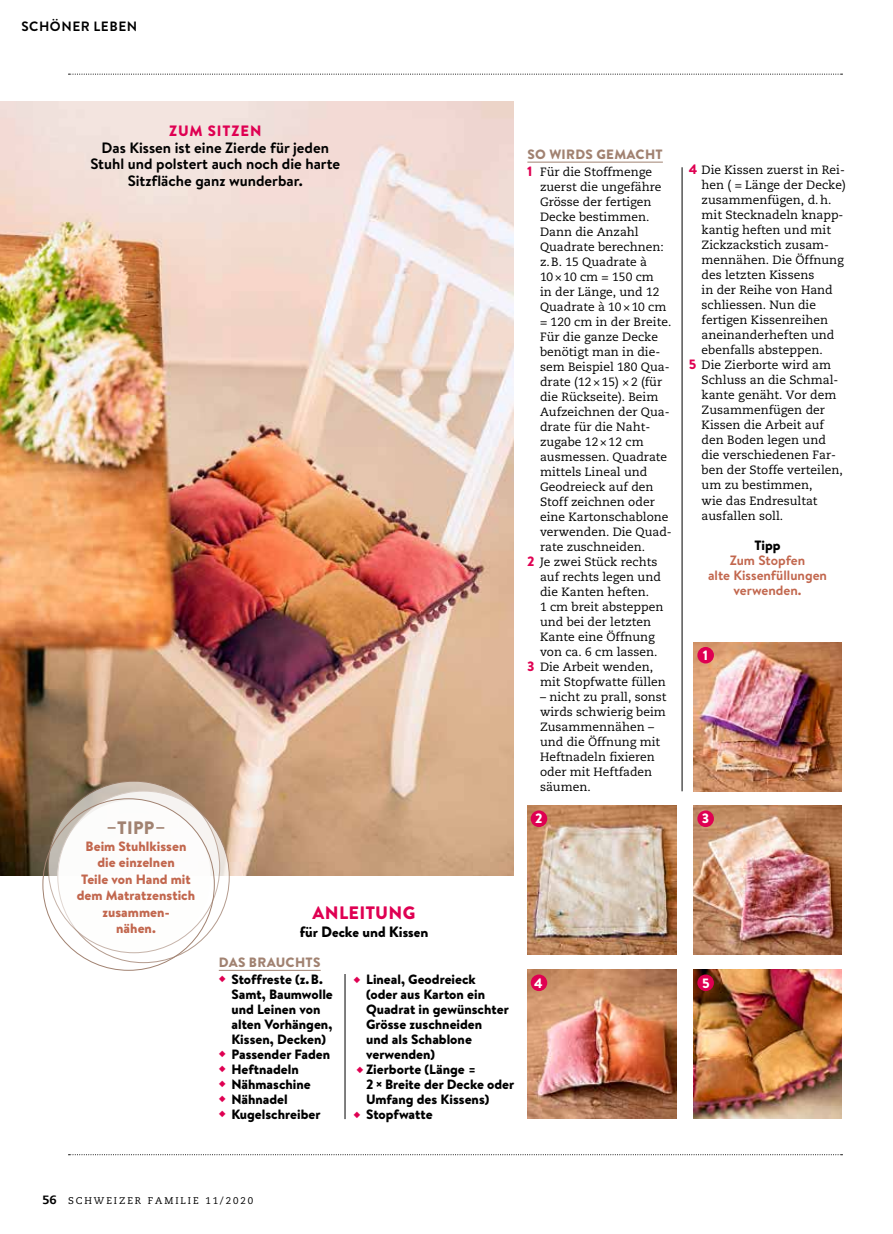
<style>
.page{position:relative;width:893px;height:1234px;background:#fff}
.page>*{position:absolute;margin:0;border:0;box-sizing:border-box;transform-origin:0 0}
.t1{font:900 18px "Brandon Grotesque";letter-spacing:.02em;color:#df0052}
.t2{font:900 18px "Brandon Text";color:#a18271}
.t3{font:700 15px/16.5px "Brandon Text";color:#000;text-align:center}
.t4{font:900 15px "Brandon Grotesque";color:#000}
.t5{font:900 15px "Brandon Text";letter-spacing:.06em;color:#df0052}
.t6{font:900 13.5px/15px "Brandon Text";color:#000}
.t7{font:900 13.5px/16.5px "Brandon Text";color:#c2674e;text-align:center}
.t8{font:700 13.5px/15px "Brandon Text";color:#c2674e;text-align:center}
.t9{font:900 13.5px "Brandon Text";letter-spacing:.02em;color:#a18271}
.t10{font:700 13.5px "Brandon Grotesque";letter-spacing:.04em;color:#000}
.t11{font:900 13.5px "Brandon Text";color:#fff}
.t12{font:12px/15px "Caecilia";color:#000}
.t13{font:9.75px "Caecilia";letter-spacing:.2em;color:#000}
.s1{color:#df0052}
.s2{font-family:"Brandon Text";font-weight:900;font-size:13.5px;color:#df0052}
.s3{font-weight:800;font-size:12px}
</style>
<div class="page">
<svg style="left:69px;top:74px;width:773px;height:1px"></svg>
<img style="left:0;top:101px;width:514px;height:774px">
<hr style="left:682px;top:167px;width:1px;height:624px;background:#000">
<hr style="left:527px;top:162px;width:136px;height:1px;background:#a18271">
<img style="left:693px;top:805px;width:149px;height:149px">
<div style="left:697px;top:810px;width:17px;height:16px;background:#df0052;border-radius:50%"></div>
<img style="left:527px;top:805px;width:149px;height:149px">
<div style="left:531px;top:810px;width:16px;height:16px;background:#df0052;border-radius:50%"></div>
<img style="left:693px;top:642px;width:149px;height:149px">
<div style="left:697px;top:646px;width:17px;height:17px;background:#df0052;border-radius:50%"></div>
<img style="left:693px;top:969px;width:149px;height:148px">
<div style="left:697px;top:974px;width:17px;height:16px;background:#df0052;border-radius:50%"></div>
<img style="left:527px;top:969px;width:149px;height:148px">
<div style="left:531px;top:974px;width:16px;height:16px;background:#df0052;border-radius:50%"></div>
<svg style="left:58px;top:791px;width:171px;height:171px"></svg>
<div style="left:48px;top:781px;width:172px;height:171px;background:#fff;border-radius:50%"></div>
<hr style="left:219px;top:969px;width:102px;height:1px;background:#a18271">
<hr style="left:345px;top:973px;width:1px;height:145px;background:#000">
<p class="t10" style="left:21px;top:17px;width:117px">SCHÖNER LEBEN</p>
<p class="t5" style="left:169px;top:120px;width:94px">ZUM SITZEN</p>
<p class="t3" style="left:90px;top:139px;width:251px">Das Kissen ist eine Zierde für jeden<br>Stuhl und polstert auch noch die harte<br>Sitzfläche ganz wunderbar.</p>
<h1 class="t2" style="left:107px;top:814px;width:60px">–TIPP–</h1>
<p class="t7" style="left:77px;top:837px;width:120px">Beim Stuhlkissen die einzelnen<br>Teile von Hand mit dem Matratzenstich zusammen-<br>nähen.</p>
<h1 class="t1" style="left:312px;top:899px;width:105px">ANLEITUNG</h1>
<p class="t4" style="left:300px;top:921px;width:130px">für Decke und Kissen</p>
<p class="t9" style="left:219px;top:952px;width:103px">DAS BRAUCHTS</p>
<p class="t6" style="left:231px;top:971px;width:103px;text-indent:-13px"><span class="s1">◆</span> Stoffreste (z.B.<br>Samt, Baumwolle und Leinen von alten Vorhängen,<br>Kissen, Decken)</p>
<p class="t6" style="left:219px;top:1046px;width:113px"><span class="s1">◆</span> Passender Faden</p>
<p class="t6" style="left:219px;top:1061px;width:82px"><span class="s1">◆</span> Heftnadeln</p>
<p class="t6" style="left:219px;top:1076px;width:94px"><span class="s1">◆</span> Nähmaschine</p>
<p class="t6" style="left:219px;top:1091px;width:71px"><span class="s1">◆</span> Nähnadel</p>
<p class="t6" style="left:219px;top:1106px;width:103px"><span class="s1">◆</span> Kugelschreiber</p>
<p class="t6" style="left:366px;top:971px;width:144px;text-indent:-13px"><span class="s1">◆</span> Lineal, Geodreieck (oder aus Karton ein<br>Quadrat in gewünschter<br>Grösse zuschneiden<br>und als Schablone verwenden)</p>
<p class="t6" style="left:366px;top:1061px;width:150px;text-indent:-10px"><span class="s1">◆</span> Zierborte (Länge =<br>2×Breite der Decke oder<br>Umfang des Kissens)</p>
<p class="t6" style="left:353px;top:1106px;width:81px"><span class="s1">◆</span> Stopfwatte</p>
<p class="t9" style="left:527px;top:145px;width:137px">SO WIRDS GEMACHT</p>
<p class="t12" style="left:527px;top:164px;width:126px"><span class="s2">1</span> Für die Stoffmenge</p>
<p class="t12" style="left:540px;top:179px;width:123px">zuerst die ungefähre</p>
<p class="t12" style="left:540px;top:194px;width:113px">Grösse der fertigen</p>
<p class="t12" style="left:540px;top:209px;width:111px">Decke bestimmen.</p>
<p class="t12" style="left:540px;top:224px;width:100px">Dann die Anzahl</p>
<p class="t12" style="left:540px;top:239px;width:125px">Quadrate berechnen:</p>
<p class="t12" style="left:540px;top:254px;width:109px">z.B. 15 Quadrate à</p>
<p class="t12" style="left:540px;top:269px;width:115px">10×10 cm = 150 cm</p>
<p class="t12" style="left:540px;top:284px;width:121px">in der Länge, und 12</p>
<p class="t12" style="left:540px;top:299px;width:128px">Quadrate à 10×10 cm</p>
<p class="t12" style="left:540px;top:314px;width:133px">= 120 cm in der Breite.</p>
<p class="t12" style="left:540px;top:329px;width:120px">Für die ganze Decke</p>
<p class="t12" style="left:540px;top:344px;width:122px">benötigt man in die-</p>
<p class="t12" style="left:540px;top:359px;width:131px">sem Beispiel 180 Qua-</p>
<p class="t12" style="left:540px;top:374px;width:124px">drate (12×15) ×2 (für</p>
<p class="t12" style="left:540px;top:389px;width:120px">die Rückseite). Beim</p>
<p class="t12" style="left:540px;top:404px;width:131px">Aufzeichnen der Qua-</p>
<p class="t12" style="left:540px;top:419px;width:112px">drate für die Naht-</p>
<p class="t12" style="left:540px;top:434px;width:105px">zugabe 12×12 cm</p>
<p class="t12" style="left:540px;top:449px;width:129px">ausmessen. Quadrate</p>
<p class="t12" style="left:540px;top:464px;width:109px">mittels Lineal und</p>
<p class="t12" style="left:540px;top:479px;width:115px">Geodreieck auf den</p>
<p class="t12" style="left:540px;top:494px;width:116px">Stoff zeichnen oder</p>
<p class="t12" style="left:540px;top:509px;width:130px">eine Kartonschablone</p>
<p class="t12" style="left:540px;top:524px;width:133px">verwenden. Die Quad-</p>
<p class="t12" style="left:540px;top:539px;width:107px">rate zuschneiden.</p>
<p class="t12" style="left:527px;top:554px;width:132px"><span class="s2">2</span> Je zwei Stück rechts</p>
<p class="t12" style="left:540px;top:569px;width:122px">auf rechts legen und</p>
<p class="t12" style="left:540px;top:584px;width:111px">die Kanten heften.</p>
<p class="t12" style="left:540px;top:599px;width:125px">1 cm breit absteppen</p>
<p class="t12" style="left:540px;top:614px;width:113px">und bei der letzten</p>
<p class="t12" style="left:540px;top:629px;width:116px">Kante eine Öffnung</p>
<p class="t12" style="left:540px;top:644px;width:119px">von ca. 6 cm lassen.</p>
<p class="t12" style="left:527px;top:659px;width:127px"><span class="s2">3</span> Die Arbeit wenden,</p>
<p class="t12" style="left:540px;top:674px;width:127px">mit Stopfwatte füllen</p>
<p class="t12" style="left:540px;top:689px;width:128px">– nicht zu prall, sonst wirds schwierig beim<br>Zusammennähen – und die Öffnung mit<br>Heftnadeln fixieren oder mit Heftfaden säumen.</p>
<p class="t11" style="left:535px;top:809px;width:9px">2</p>
<p class="t11" style="left:702px;top:809px;width:9px">3</p>
<p class="t12" style="left:689px;top:163px;width:158px"><span class="s2">4</span> Die Kissen zuerst in Rei-</p>
<p class="t12" style="left:702px;top:178px;width:146px">hen ( = Länge der Decke)</p>
<p class="t12" style="left:702px;top:193px;width:131px">zusammenfügen, d.h.</p>
<p class="t12" style="left:702px;top:208px;width:143px">mit Stecknadeln knapp-</p>
<p class="t12" style="left:702px;top:223px;width:131px">kantig heften und mit</p>
<p class="t12" style="left:702px;top:238px;width:129px">Zickzackstich zusam-</p>
<p class="t12" style="left:702px;top:253px;width:144px">mennähen. Die Öffnung</p>
<p class="t12" style="left:702px;top:268px;width:114px">des letzten Kissens</p>
<p class="t12" style="left:702px;top:283px;width:133px">in der Reihe von Hand</p>
<p class="t12" style="left:702px;top:298px;width:116px">schliessen. Nun die</p>
<p class="t12" style="left:702px;top:313px;width:128px">fertigen Kissenreihen</p>
<p class="t12" style="left:702px;top:328px;width:134px">aneinanderheften und</p>
<p class="t12" style="left:702px;top:343px;width:123px">ebenfalls absteppen.</p>
<p class="t12" style="left:689px;top:358px;width:144px"><span class="s2">5</span> Die Zierborte wird am</p>
<p class="t12" style="left:702px;top:373px;width:138px">Schluss an die Schmal-</p>
<p class="t12" style="left:702px;top:388px;width:136px">kante genäht. Vor dem</p>
<p class="t12" style="left:702px;top:403px;width:125px">Zusammenfügen der</p>
<p class="t12" style="left:702px;top:418px;width:124px">Kissen die Arbeit auf</p>
<p class="t12" style="left:702px;top:433px;width:126px">den Boden legen und</p>
<p class="t12" style="left:702px;top:448px;width:136px">die verschiedenen Far-</p>
<p class="t12" style="left:702px;top:463px;width:143px">ben der Stoffe verteilen,</p>
<p class="t12" style="left:702px;top:478px;width:112px">um zu bestimmen,</p>
<p class="t12" style="left:702px;top:493px;width:118px">wie das Endresultat</p>
<p class="t12" style="left:702px;top:508px;width:83px">ausfallen soll.</p>
<p class="t6" style="left:754px;top:537px;width:28px">Tipp</p>
<p class="t8" style="left:708px;top:552px;width:120px">Zum Stopfen<br>alte Kissenfüllungen verwenden.</p>
<p class="t11" style="left:703px;top:645px;width:7px">1</p>
<p class="t11" style="left:534px;top:973px;width:10px">4</p>
<p class="t11" style="left:702px;top:973px;width:9px">5</p>
<p class="t13" style="left:43px;top:1194px;width:212px"><span class="s3">56</span> SCHWEIZER FAMILIE 11/2020</p>
</div>
